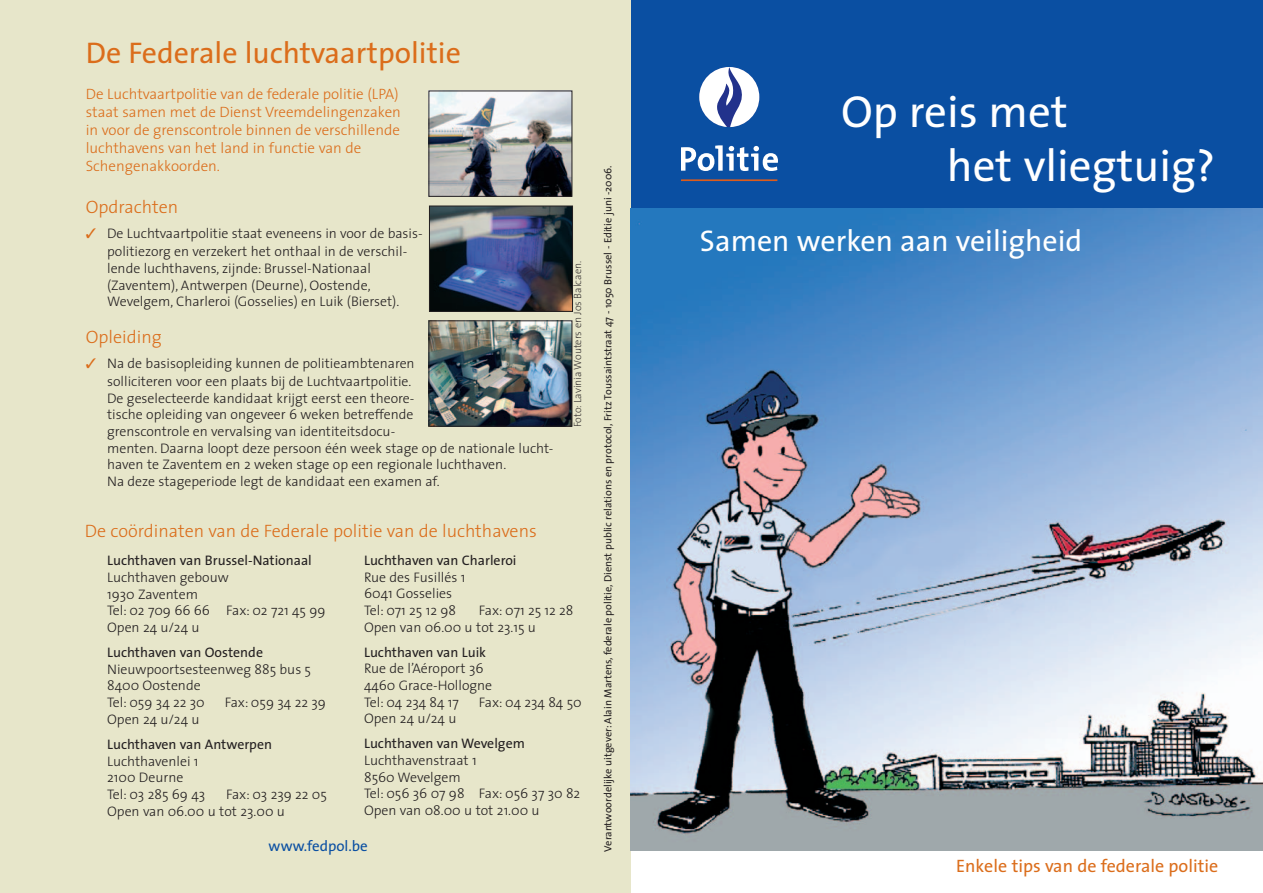
<style>
.page{position:relative;width:1263px;height:893px;background:#fff}
.page>*{position:absolute;margin:0;border:0;box-sizing:border-box;transform-origin:0 0}
.t1{font:45px/54px "The Sans";color:#fff}
.t2{font:30px "The Sans";color:#db6d1b}
.t3{font:30px "The Sans";color:#fff}
.t4{font:300 18px "The Sans";color:#db6d1b}
.t5{font:18px "The Sans";color:#db6d1b}
.t6{font:300 15px/18px "The Sans";color:#db6d1b}
.t7{font:15px "The Sans";color:#0a4fa2}
.t8{font:300 13.8px/16.6px "The Sans";color:#231f20}
.t9{font:13.8px "The Sans";color:#231f20}
.t10{font:10.5px "The Sans";color:#231f20}
.t11{font:200 10.5px "The Sans";color:#231f20}
.s1{color:#db6d1b}
</style>
<div class="page">
<div style="left:0;top:0;width:631px;height:893px;background:#e7e6ca"></div>
<div style="left:631px;top:0;width:631px;height:213px;background:#0a4fa2"></div>
<img style="left:631px;top:209px;width:631px;height:642px">
<svg style="left:699px;top:67px;width:60px;height:60px"></svg>
<svg style="left:681px;top:145px;width:97px;height:26px"></svg>
<hr style="left:681px;top:179px;width:96px;height:2px;background:#dc5c1c">
<img style="left:431px;top:208px;width:140px;height:102px">
<div style="left:429px;top:206px;width:144px;height:106px;border:1px solid #231f20"></div>
<img style="left:430px;top:92px;width:140px;height:103px">
<div style="left:428px;top:90px;width:144px;height:107px;border:1px solid #231f20"></div>
<img style="left:430px;top:322px;width:140px;height:103px">
<div style="left:428px;top:320px;width:144px;height:107px;border:1px solid #231f20"></div>
<h2 class="t2" style="left:86px;top:41px;width:377px">De Federale luchtvaartpolitie</h2>
<p class="t6" style="left:86px;top:86px;width:317px">De Luchtvaartpolitie van de federale politie (LPA) staat samen met de Dienst Vreemdelingenzaken in voor de grenscontrole binnen de verschillende luchthavens van het land in functie van de Schengenakkoorden.</p>
<h3 class="t4" style="left:86px;top:200px;width:94px">Opdrachten</h3>
<p class="t8" style="left:86px;top:226px;width:338px;line-height:18.1px;text-align:center"><span class="s1">✓</span> De Luchtvaartpolitie staat eveneens in voor de basis&shy;politiezorg en verzekert het onthaal in de verschil-</p>
<p class="t8" style="left:107px;top:261px;width:294px">lende luchthavens, zijnde: Brussel-Nationaal (Zaventem), Antwerpen (Deurne), Oostende,<br>Wevelgem, Charleroi (Gosselies) en Luik (Bierset).</p>
<h3 class="t4" style="left:86px;top:329px;width:77px">Opleiding</h3>
<p class="t8" style="left:86px;top:355px;width:330px;line-height:18.1px;text-align:right"><span class="s1">✓</span> Na de basisopleiding kunnen de politieambtenaren solliciteren voor een plaats bij de Luchtvaartpolitie.</p>
<p class="t8" style="left:107px;top:391px;width:448px">De geselecteerde kandidaat krijgt eerst een theore-<br>tische opleiding van ongeveer 6 weken betreffende<br>grenscontrole en vervalsing van identiteitsdocu-<br>menten. Daarna loopt deze persoon één week stage op de nationale lucht&shy;haven te Zaventem en 2 weken stage op een regionale luchthaven.<br>Na deze stageperiode legt de kandidaat een examen af.</p>
<h3 class="t4" style="left:85px;top:524px;width:453px">De coördinaten van de Federale politie van de luchthavens</h3>
<p class="t11" style="left:574px;top:427px;width:168px;rotate:-90deg">Foto: Lavinia Wouters en Jos Balcaen.</p>
<p class="t9" style="left:107px;top:555px;width:206px">Luchthaven van Brussel-Nationaal</p>
<p class="t8" style="left:107px;top:570px;width:220px">Luchthaven gebouw<br>1930 Zaventem<br>Tel: 02 709 66 66 Fax: 02 721 45 99<br>Open 24 u/24 u</p>
<p class="t9" style="left:107px;top:647px;width:157px">Luchthaven van Oostende</p>
<p class="t8" style="left:107px;top:662px;width:206px">Nieuwpoortsesteenweg 885 bus 5<br>8400 Oostende<br>Tel: 059 34 22 30</p>
<p class="t8" style="left:225px;top:695px;width:103px">Fax: 059 34 22 39</p>
<p class="t8" style="left:107px;top:712px;width:94px">Open 24 u/24 u</p>
<p class="t9" style="left:107px;top:739px;width:166px">Luchthaven van Antwerpen</p>
<p class="t8" style="left:107px;top:754px;width:100px">Luchthavenlei 1<br>2100 Deurne<br>Tel: 03 285 69 43</p>
<p class="t8" style="left:107px;top:787px;width:221px;text-indent:119px">Fax: 03 239 22 05<br>Open van 06.00 u tot 23.00 u</p>
<p class="t9" style="left:364px;top:555px;width:154px">Luchthaven van Charleroi</p>
<p class="t8" style="left:364px;top:570px;width:103px">Rue des Fusillés 1<br>6041 Gosselies<br>Tel: 071 25 12 98</p>
<p class="t8" style="left:364px;top:603px;width:211px;text-indent:115px">Fax: 071 25 12 28<br>Open van 06.00 u tot 23.15 u</p>
<p class="t9" style="left:364px;top:646px;width:124px">Luchthaven van Luik</p>
<p class="t8" style="left:364px;top:662px;width:130px">Rue de l’Aéroport 36<br>4460 Grace-Hollogne<br>Tel: 04 234 84 17</p>
<p class="t8" style="left:479px;top:695px;width:104px">Fax: 04 234 84 50</p>
<p class="t8" style="left:364px;top:712px;width:94px">Open 24 u/24 u</p>
<p class="t9" style="left:364px;top:738px;width:162px">Luchthaven van Wevelgem</p>
<p class="t8" style="left:364px;top:753px;width:218px">Luchthavenstraat 1<br>8560 Wevelgem<br>Tel: 056 36 07 98 Fax: 056 37 30 82<br>Open van 08.00 u tot 21.00 u</p>
<p class="t7" style="left:269px;top:840px;width:101px">www.fedpol.be</p>
<p class="t10" style="left:604px;top:852px;width:688px;rotate:-90deg">Verantwoordelijke uitgever: Alain Martens, federale politie, Dienst public relations en protocol, Fritz Toussaintstraat 47 - 1050 Brussel - Editie juni -2006.</p>
<h1 class="t1" style="left:947px;top:89px;width:270px;text-indent:-106px">Op reis met<br>het vliegtuig?</h1>
<h2 class="t3" style="left:700px;top:229px;width:384px">Samen werken aan veiligheid</h2>
<h3 class="t5" style="left:956px;top:859px;width:263px">Enkele tips van de federale politie</h3>
</div>
